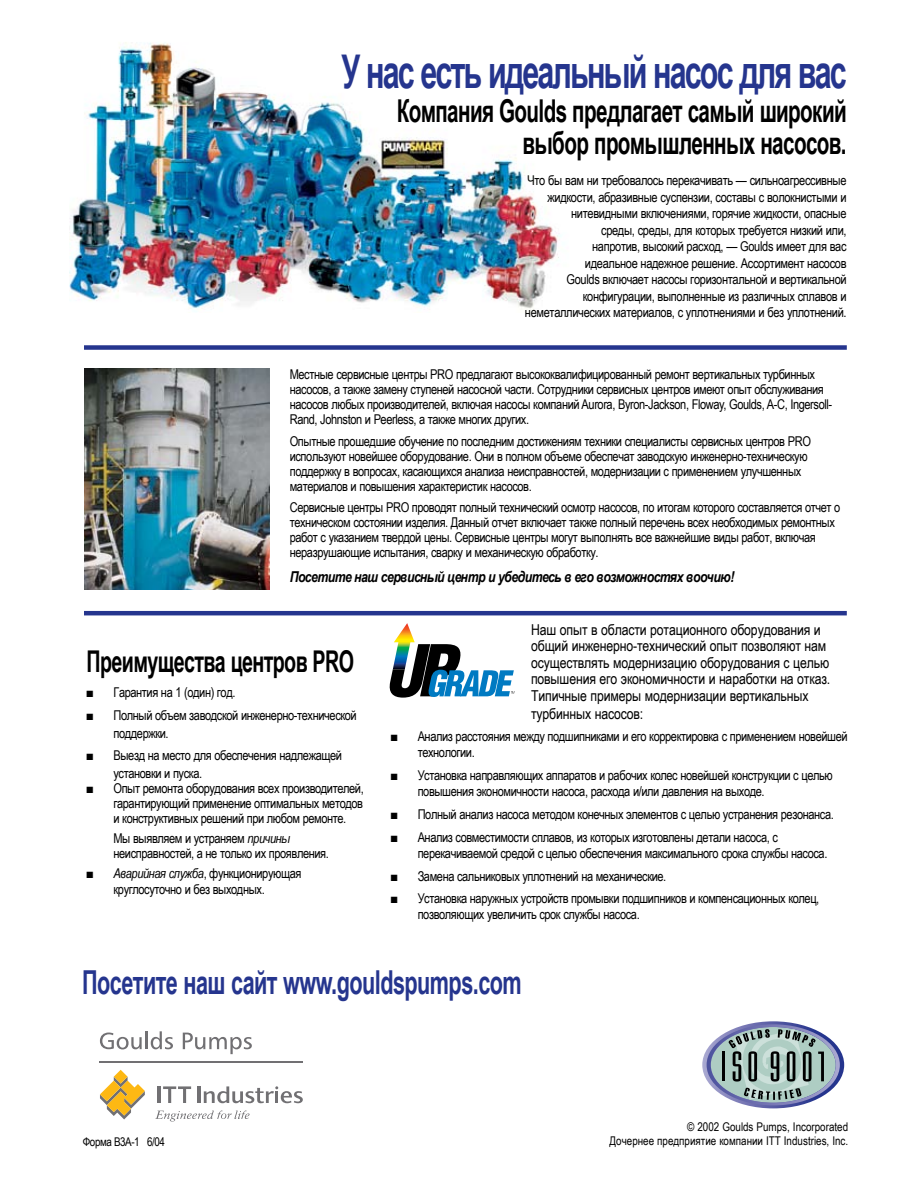
<style>
.page{position:relative;width:918px;height:1188px;background:#fff}
.page>*{position:absolute;margin:0;border:0;box-sizing:border-box;transform-origin:0 0}
.t1{font:700 46.5px "Arial Narrow";letter-spacing:-.05em;color:#25358e;scale:.8 1}
.t2{font:700 33px "Arial Narrow";letter-spacing:-.02em;color:#25358e;scale:.8 1}
.t3{font:700 31.5px/31.5px "Arial Narrow";letter-spacing:-.025em;color:#000;text-align:right;scale:.8 1}
.t4{font:700 30px "Arial Narrow";letter-spacing:-.025em;color:#000;scale:.8 1}
.t5{font:15px/16.5px "Arial Narrow";letter-spacing:-.01em;color:#000}
.t6{font:italic 700 15px "Arial Narrow";letter-spacing:-.04em;color:#000}
.t7{font:13.5px/15px "Arial Narrow";letter-spacing:-.03em;color:#000}
.t8{font:12px/13.5px "Arial Narrow";color:#000;text-align:right}
.t9{font:12px "Arial Narrow";letter-spacing:-.035em;color:#000}
.s1{font-style:italic}
</style>
<div class="page">
<img style="left:69px;top:42px;width:492px;height:267px">
<div style="left:84px;top:345px;width:763px;height:5px;background:#25358e"></div>
<hr style="left:84px;top:611px;width:763px;height:4px;background:#25358e">
<svg style="left:702px;top:1021px;width:142px;height:87px"></svg>
<svg style="left:707px;top:1024px;width:133px;height:81px;background:#97a7ae"></svg>
<img style="left:85px;top:368px;width:184px;height:222px">
<svg style="left:389px;top:623px;width:126px;height:75px"></svg>
<svg style="left:163px;top:1086px;width:28px;height:17px"></svg>
<hr style="left:157px;top:1086px;width:3px;height:17px;background:#717073">
<hr style="left:197px;top:1086px;width:3px;height:17px;background:#717073">
<svg style="left:204px;top:1086px;width:99px;height:17px"></svg>
<svg style="left:155px;top:1110px;width:95px;height:12px"></svg>
<svg style="left:100px;top:1070px;width:45px;height:49px"></svg>
<hr style="left:100px;top:1061px;width:203px;height:1px;background:#717073">
<svg style="left:100px;top:1033px;width:42px;height:16px"></svg>
<hr style="left:145px;top:1031px;width:3px;height:18px;background:#717073">
<svg style="left:151px;top:1031px;width:22px;height:18px"></svg>
<svg style="left:183px;top:1033px;width:69px;height:21px"></svg>
<h1 class="t1" style="left:342px;top:36px;width:633px">У нас есть идеальный насос для вас</h1>
<h3 class="t3" style="left:397px;top:94px;width:564px">Компания Goulds предлагает самый широкий выбор промышленных насосов.</h3>
<p class="t7" style="left:525px;top:172px;width:323px;line-height:16.5px;text-align:right">Что бы вам ни требовалось перекачивать — сильноагрессивные жидкости, абразивные суспензии, составы с волокнистыми и нитевидными включениями, горячие жидкости, опасные<br>среды, среды, для которых требуется низкий или,<br>напротив, высокий расход, — Goulds имеет для вас<br>идеальное надежное решение. Ассортимент насосов<br>Goulds включает насосы горизонтальной и вертикальной конфигурации, выполненные из различных сплавов и неметаллических материалов, с уплотнениями и без уплотнений.</p>
<p class="t7" style="left:290px;top:366px;width:544px">Местные сервисные центры PRO предлагают высококвалифицированный ремонт вертикальных турбинных насосов, а также замену ступеней насосной части. Сотрудники сервисных центров имеют опыт обслуживания насосов любых производителей, включая насосы компаний Aurora, Byron-Jackson, Floway, Goulds, A-C, Ingersoll-Rand, Johnston и Peerless, а также многих других.</p>
<p class="t7" style="left:290px;top:433px;width:523px">Опытные прошедшие обучение по последним достижениям техники специалисты сервисных центров PRO используют новейшее оборудование. Они в полном объеме обеспечат заводскую инженерно-техническую поддержку в вопросах, касающихся анализа неисправностей, модернизации с применением улучшенных материалов и повышения характеристик насосов.</p>
<p class="t7" style="left:290px;top:500px;width:552px">Сервисные центры PRO проводят полный технический осмотр насосов, по итогам которого составляется отчет о техническом состоянии изделия. Данный отчет включает также полный перечень всех необходимых ремонтных работ с указанием твердой цены. Сервисные центры могут выполнять все важнейшие виды работ, включая неразрушающие испытания, сварку и механическую обработку.</p>
<p class="t6" style="left:290px;top:566px;width:446px">Посетите наш сервисный центр и убедитесь в его возможностях воочию!</p>
<h3 class="t4" style="left:86px;top:639px;width:336px">Преимущества центров PRO</h3>
<p class="t7" style="left:86px;top:684px;width:150px">■ Гарантия на 1 (один) год.</p>
<p class="t7" style="left:113px;top:705px;width:245px;line-height:18px;text-indent:-27px">■ Полный объем заводской инженерно-технической поддержки.</p>
<p class="t7" style="left:113px;top:746px;width:230px;line-height:18px;text-indent:-27px">■ Выезд на место для обеспечения надлежащей установки и пуска.</p>
<p class="t7" style="left:113px;top:780px;width:252px;text-align:justify;text-indent:-27px">■ Опыт ремонта оборудования всех производителей, гарантирующий применение оптимальных методов и конструктивных решений при любом ремонте.</p>
<p class="t7" style="left:113px;top:830px;width:217px">Мы выявляем и устраняем <span class="s1">причины </span>неисправностей, а не только их проявления.</p>
<p class="t7" style="left:113px;top:865px;width:189px;line-height:16.2px;text-indent:-27px">■ <span class="s1">Аварийная служба</span>, функционирующая круглосуточно и без выходных.</p>
<p class="t5" style="left:531px;top:621px;width:301px">Наш опыт в области ротационного оборудования и общий инженерно-технический опыт позволяют нам осуществлять модернизацию оборудования с целью повышения его экономичности и наработки на отказ.<br>Типичные примеры модернизации вертикальных</p>
<p class="t5" style="left:531px;top:705px;width:114px">турбинных насосов:</p>
<p class="t7" style="left:418px;top:728px;width:431px;line-height:16.2px;text-indent:-27px">■ Анализ расстояния между подшипниками и его корректировка с применением новейшей технологии.</p>
<p class="t7" style="left:418px;top:767px;width:417px;line-height:16.2px;text-indent:-27px">■ Установка направляющих аппаратов и рабочих колес новейшей конструкции с целью повышения экономичности насоса, расхода и/или давления на выходе.</p>
<p class="t7" style="left:391px;top:806px;width:445px">■ Полный анализ насоса методом конечных элементов с целью устранения резонанса.</p>
<p class="t7" style="left:418px;top:828px;width:411px;line-height:16.2px;text-indent:-27px">■ Анализ совместимости сплавов, из которых изготовлены детали насоса, с перекачиваемой средой с целью обеспечения максимального срока службы насоса.</p>
<p class="t7" style="left:391px;top:868px;width:277px">■ Замена сальниковых уплотнений на механические.</p>
<p class="t7" style="left:418px;top:890px;width:403px;line-height:16.2px;text-indent:-27px">■ Установка наружных устройств промывки подшипников и компенсационных колец, позволяющих увеличить срок службы насоса.</p>
<h2 class="t2" style="left:82px;top:957px;width:551px">Посетите наш сайт www.gouldspumps.com</h2>
<p class="t9" style="left:83px;top:1133px;width:84px">Форма B3A-1 6/04</p>
<p class="t8" style="left:610px;top:1120px;width:240px">© 2002 Goulds Pumps, Incorporated<br>Дочернее предприятие компании ITT Industries, Inc.</p>
</div>
